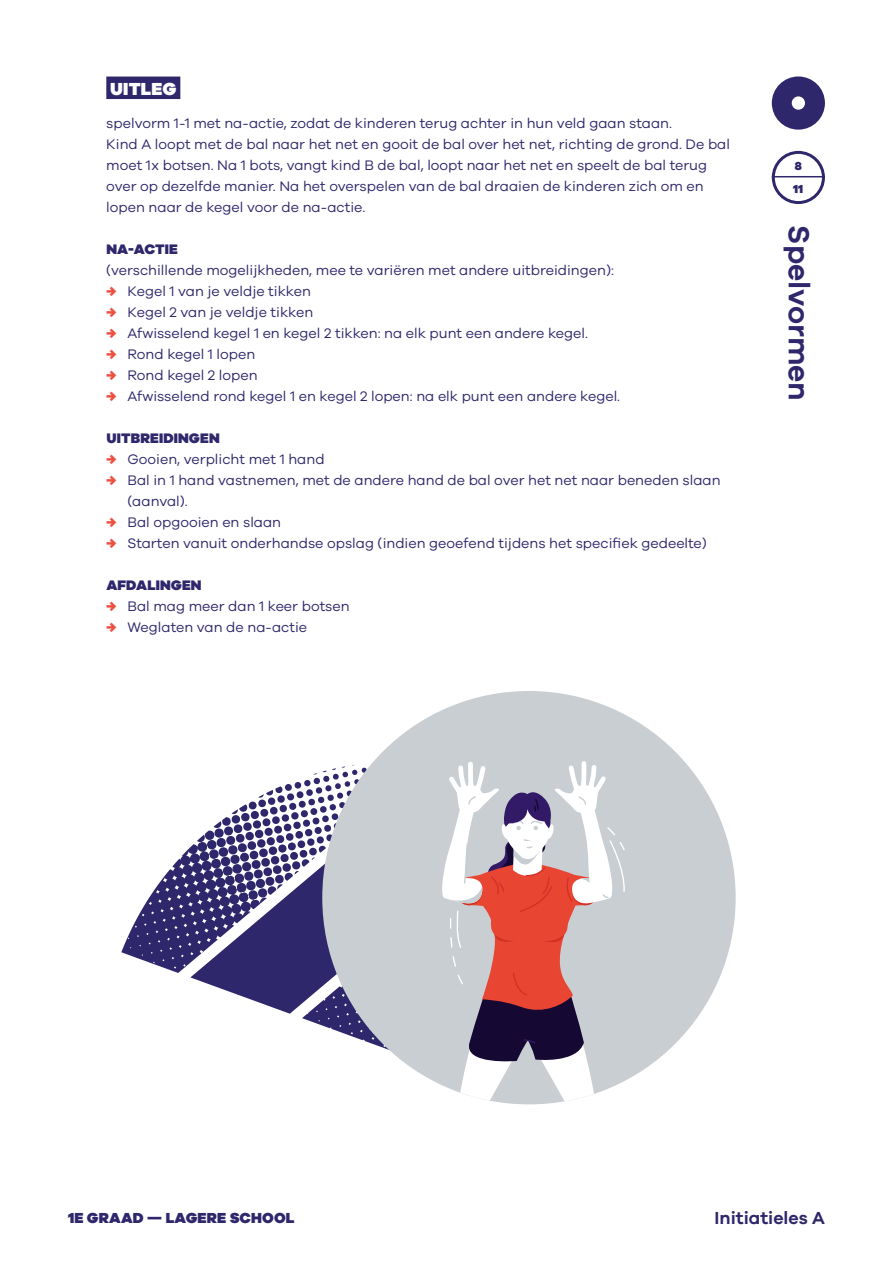
<style>
.page{position:relative;width:893px;height:1263px;background:#fff}
.page>*{position:absolute;margin:0;border:0;box-sizing:border-box;transform-origin:0 0}
.t1{font:600 30px "Galano Grotesque";color:#2e276b}
.t2{font:600 18px "Galano Grotesque";color:#2e276b}
.t3{font:900 18px "Galano Grotesque";letter-spacing:.01em;color:#fff}
.t4{font:900 15px "Galano Grotesque";letter-spacing:.01em;color:#2e276b}
.t5{font:14.25px/21px "Galano Grotesque";color:#2e276b}
.t6{font:900 14.25px "Galano Grotesque";letter-spacing:.01em;color:#2e276b}
.t7{font:900 12px/22.8px "Galano Grotesque";color:#2e276b}
.s1{font-weight:900;color:#ed4f40}
</style>
<div class="page">
<div style="left:772px;top:76px;width:53px;height:54px;background:#2e276b;border-radius:50%"></div>
<div style="left:792px;top:96px;width:13px;height:14px;background:#fff;border-radius:50%"></div>
<div style="left:772px;top:151px;width:53px;height:53px;border:3px solid #2e276b;border-radius:50%"></div>
<hr style="left:772px;top:176px;width:53px;height:1px;background:#2e276b">
<div style="left:106px;top:77px;width:74px;height:22px;background:#2e276b"></div>
<svg style="left:121px;top:763px;width:280px;height:297px"></svg>
<div style="left:322px;top:691px;width:414px;height:413px;background:#c9ced2;border-radius:50%"></div>
<svg style="left:438px;top:761px;width:188px;height:343px"></svg>
<p class="t3" style="left:110px;top:77px;width:68px">UITLEG</p>
<p class="t5" style="left:106px;top:113px;width:625px">spelvorm 1-1 met na-actie, zodat de kinderen terug achter in hun veld gaan staan.<br>Kind A loopt met de bal naar het net en gooit de bal over het net, richting de grond. De bal moet 1x botsen. Na 1 bots, vangt kind B de bal, loopt naar het net en speelt de bal terug over op dezelfde manier. Na het overspelen van de bal draaien de kinderen zich om en lopen naar de kegel voor de na-actie.</p>
<p class="t6" style="left:106px;top:240px;width:73px">NA-ACTIE</p>
<p class="t5" style="left:106px;top:260px;width:509px">(verschillende mogelijkheden, mee te variëren met andere uitbreidingen):</p>
<p class="t5" style="left:106px;top:281px;width:206px"><span class="s1">→</span> Kegel 1 van je veldje tikken</p>
<p class="t5" style="left:106px;top:302px;width:208px"><span class="s1">→</span> Kegel 2 van je veldje tikken</p>
<p class="t5" style="left:106px;top:323px;width:483px"><span class="s1">→</span> Afwisselend kegel 1 en kegel 2 tikken: na elk punt een andere kegel.</p>
<p class="t5" style="left:106px;top:344px;width:151px"><span class="s1">→</span> Rond kegel 1 lopen</p>
<p class="t5" style="left:106px;top:365px;width:153px"><span class="s1">→</span> Rond kegel 2 lopen</p>
<p class="t5" style="left:106px;top:386px;width:515px"><span class="s1">→</span> Afwisselend rond kegel 1 en kegel 2 lopen: na elk punt een andere kegel.</p>
<p class="t6" style="left:106px;top:429px;width:115px">UITBREIDINGEN</p>
<p class="t5" style="left:106px;top:449px;width:220px"><span class="s1">→</span> Gooien, verplicht met 1 hand</p>
<p class="t5" style="left:128px;top:470px;width:594px;text-indent:-21px"><span class="s1">→</span> Bal in 1 hand vastnemen, met de andere hand de bal over het net naar beneden slaan (aanval).</p>
<p class="t5" style="left:106px;top:512px;width:176px"><span class="s1">→</span> Bal opgooien en slaan</p>
<p class="t5" style="left:106px;top:533px;width:602px"><span class="s1">→</span> Starten vanuit onderhandse opslag (indien geoefend tijdens het specifiek gedeelte)</p>
<p class="t6" style="left:106px;top:576px;width:97px">AFDALINGEN</p>
<p class="t5" style="left:106px;top:596px;width:245px"><span class="s1">→</span> Bal mag meer dan 1 keer botsen</p>
<p class="t5" style="left:106px;top:617px;width:202px"><span class="s1">→</span> Weglaten van de na-actie</p>
<p class="t7" style="left:793px;top:154px;width:12px">8<br>11</p>
<h1 class="t1" style="left:817px;top:225px;width:177px;rotate:90deg">Spelvormen</h1>
<p class="t4" style="left:68px;top:1208px;width:228px">1E GRAAD — LAGERE SCHOOL</p>
<p class="t2" style="left:715px;top:1206px;width:112px">Initiatieles A</p>
</div>
